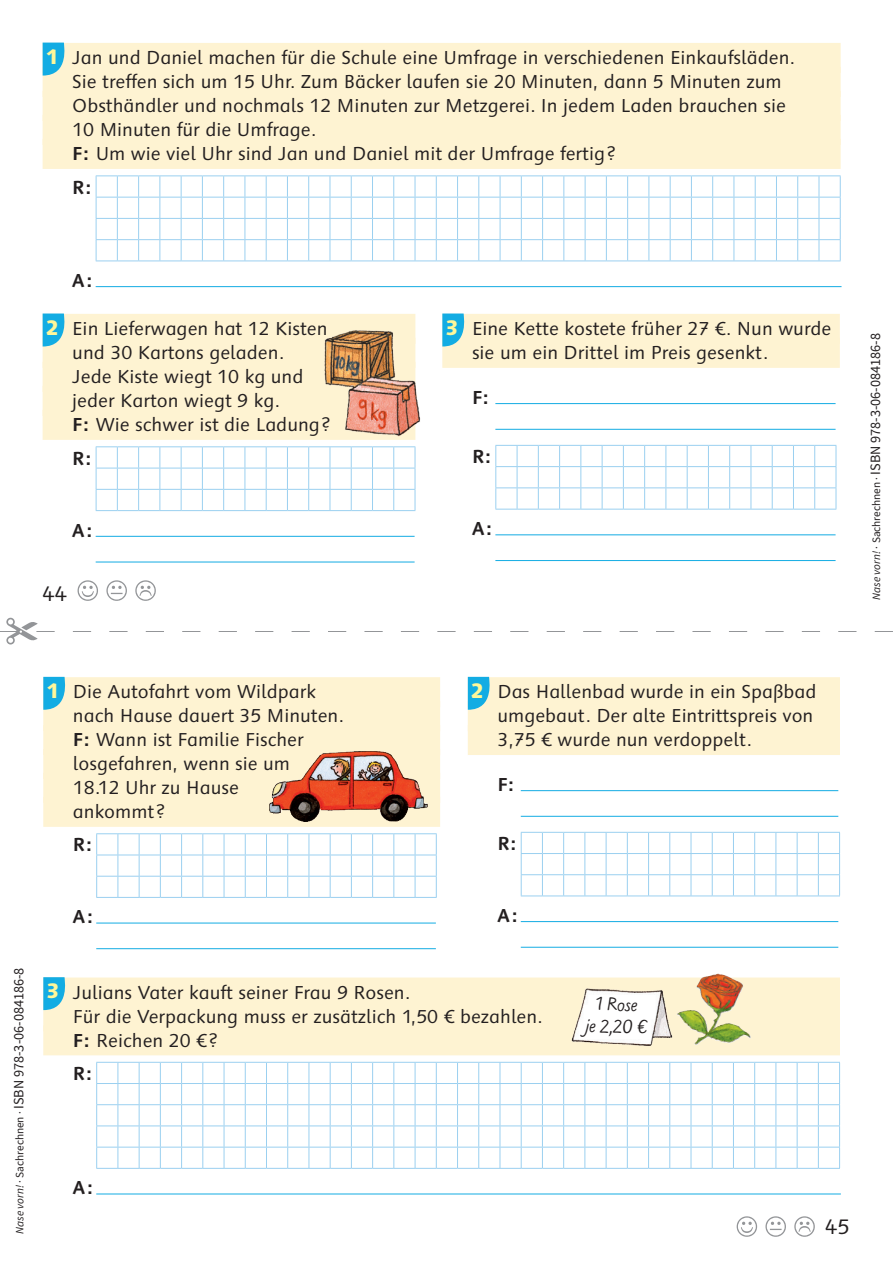
<style>
.page{position:relative;width:893px;height:1263px;background:#fff}
.page>*{position:absolute;margin:0;border:0;box-sizing:border-box;transform-origin:0 0}
.t1{font:21px "Syntax Schul CV Heavy";color:#fff79a}
.t2{font:21px "Syntax Schul CV";color:#231f20}
.t3{font:18.75px/24px "Syntax Schul CV";color:#231f20}
.t4{font:700 18.75px "Syntax Schul CV";color:#231f20}
.t5{font:18.75px/22.4px "Corsetta CV";color:#231f20;text-align:center}
.t6{font:14.25px "CV Source Sans";color:#231f20}
.s1{font-weight:700}
.s2{font-style:italic;font-size:11.25px}
.s3{font-size:11.25px}
</style>
<div class="page">
<svg style="left:78px;top:580px;width:78px;height:21px"></svg>
<div style="left:43px;top:43px;width:798px;height:30px;background:#fef3d2"></div>
<div style="left:43px;top:67px;width:798px;height:30px;background:#fef3d2"></div>
<div style="left:43px;top:91px;width:798px;height:30px;background:#fef3d2"></div>
<div style="left:43px;top:115px;width:798px;height:30px;background:#fef3d2"></div>
<div style="left:43px;top:139px;width:798px;height:30px;background:#fef3d2"></div>
<svg style="left:96px;top:175px;width:745px;height:87px"></svg>
<hr style="left:96px;top:286px;width:745px;height:1px;background:#13ace3">
<svg style="left:43px;top:43px;width:22px;height:33px"></svg>
<div style="left:43px;top:314px;width:372px;height:30px;background:#fef3d2"></div>
<div style="left:43px;top:338px;width:372px;height:30px;background:#fef3d2"></div>
<div style="left:43px;top:362px;width:372px;height:30px;background:#fef3d2"></div>
<div style="left:43px;top:386px;width:372px;height:30px;background:#fef3d2"></div>
<div style="left:43px;top:410px;width:372px;height:30px;background:#fef3d2"></div>
<svg style="left:95px;top:446px;width:321px;height:65px"></svg>
<hr style="left:96px;top:536px;width:319px;height:1px;background:#13ace3">
<hr style="left:96px;top:562px;width:319px;height:1px;background:#13ace3">
<svg style="left:43px;top:313px;width:22px;height:34px"></svg>
<div style="left:442px;top:314px;width:398px;height:30px;background:#fef3d2"></div>
<div style="left:442px;top:338px;width:398px;height:30px;background:#fef3d2"></div>
<hr style="left:495px;top:403px;width:341px;height:1px;background:#13ace3">
<hr style="left:495px;top:429px;width:341px;height:1px;background:#13ace3">
<svg style="left:495px;top:445px;width:342px;height:65px"></svg>
<hr style="left:495px;top:534px;width:341px;height:1px;background:#13ace3">
<hr style="left:495px;top:560px;width:341px;height:1px;background:#13ace3">
<svg style="left:442px;top:313px;width:23px;height:34px"></svg>
<img style="left:324px;top:321px;width:97px;height:119px">
<div style="left:43px;top:977px;width:797px;height:30px;background:#fef3d2"></div>
<div style="left:43px;top:1001px;width:797px;height:30px;background:#fef3d2"></div>
<div style="left:43px;top:1025px;width:797px;height:30px;background:#fef3d2"></div>
<svg style="left:96px;top:1062px;width:744px;height:175px"></svg>
<hr style="left:96px;top:1193px;width:745px;height:1px;background:#13ace3">
<svg style="left:43px;top:977px;width:28px;height:33px"></svg>
<div style="left:43px;top:677px;width:397px;height:30px;background:#fef3d2"></div>
<div style="left:43px;top:701px;width:397px;height:30px;background:#fef3d2"></div>
<div style="left:43px;top:725px;width:397px;height:30px;background:#fef3d2"></div>
<div style="left:43px;top:749px;width:397px;height:30px;background:#fef3d2"></div>
<div style="left:43px;top:773px;width:397px;height:30px;background:#fef3d2"></div>
<div style="left:43px;top:797px;width:397px;height:30px;background:#fef3d2"></div>
<svg style="left:96px;top:833px;width:341px;height:65px"></svg>
<hr style="left:96px;top:923px;width:340px;height:1px;background:#13ace3">
<hr style="left:96px;top:948px;width:340px;height:1px;background:#13ace3">
<svg style="left:43px;top:677px;width:23px;height:33px"></svg>
<div style="left:468px;top:677px;width:372px;height:30px;background:#fef3d2"></div>
<div style="left:468px;top:701px;width:372px;height:30px;background:#fef3d2"></div>
<div style="left:468px;top:725px;width:372px;height:30px;background:#fef3d2"></div>
<hr style="left:521px;top:790px;width:317px;height:1px;background:#13ace3">
<hr style="left:521px;top:816px;width:317px;height:1px;background:#13ace3">
<svg style="left:520px;top:832px;width:320px;height:64px"></svg>
<hr style="left:521px;top:921px;width:317px;height:1px;background:#13ace3">
<hr style="left:521px;top:947px;width:317px;height:1px;background:#13ace3">
<svg style="left:468px;top:677px;width:22px;height:33px"></svg>
<img style="left:269px;top:751px;width:159px;height:71px">
<img style="left:677px;top:973px;width:75px;height:72px">
<img style="left:571px;top:988px;width:102px;height:58px">
<svg style="left:0;top:618px;width:893px;height:26px"></svg>
<p class="t1" style="left:45px;top:43px;width:15px">1</p>
<p class="t3" style="left:72px;top:46px;width:724px">Jan und Daniel machen für die Schule eine Umfrage in verschiedenen Einkaufsläden.<br>Sie treffen sich um 15 Uhr. Zum Bäcker laufen sie 20 Minuten, dann 5 Minuten zum Obsthändler und nochmals 12 Minuten zur Metzgerei. In jedem Laden brauchen sie 10 Minuten für die Umfrage.<br><span class="s1">F:</span> Um wie viel Uhr sind Jan und Daniel mit der Umfrage fertig?</p>
<p class="t4" style="left:72px;top:175px;width:20px">R:</p>
<p class="t4" style="left:72px;top:269px;width:21px">A:</p>
<p class="t1" style="left:45px;top:314px;width:15px">2</p>
<p class="t3" style="left:472px;top:317px;width:361px">Eine Kette kostete früher 27 €. Nun wurde sie um ein Drittel im Preis gesenkt.</p>
<p class="t4" style="left:472px;top:386px;width:18px">F:</p>
<p class="t1" style="left:445px;top:314px;width:15px">3</p>
<p class="t3" style="left:72px;top:317px;width:260px">Ein Lieferwagen hat 12 Kisten und 30 Kartons geladen.<br>Jede Kiste wiegt 10 kg und jeder Karton wiegt 9 kg.<br><span class="s1">F:</span> Wie schwer ist die Ladung?</p>
<p class="t4" style="left:72px;top:446px;width:20px">R:</p>
<p class="t4" style="left:472px;top:445px;width:20px">R:</p>
<p class="t4" style="left:72px;top:518px;width:21px">A:</p>
<p class="t2" style="left:43px;top:581px;width:26px">44</p>
<p class="t4" style="left:472px;top:517px;width:21px">A:</p>
<p class="t6" style="left:866px;top:600px;width:268px;rotate:-90deg"><span class="s2">Nase vorn!</span> <span class="s3">· Sachrechnen ·</span> ISBN 978-3-06-084186-8</p>
<p class="t6" style="left:10px;top:1234px;width:268px;rotate:-90deg"><span class="s2">Nase vorn!</span> <span class="s3">· Sachrechnen ·</span> ISBN 978-3-06-084186-8</p>
<p class="t1" style="left:46px;top:677px;width:15px">1</p>
<p class="t3" style="left:497px;top:680px;width:320px">Das Hallenbad wurde in ein Spaßbad umgebaut. Der alte Eintrittspreis von<br>3,75 € wurde nun verdoppelt.</p>
<p class="t4" style="left:497px;top:773px;width:18px">F:</p>
<p class="t1" style="left:471px;top:677px;width:15px">2</p>
<p class="t3" style="left:73px;top:680px;width:272px">Die Autofahrt vom Wildpark nach Hause dauert 35 Minuten.<br><span class="s1">F:</span> Wann ist Familie Fischer losgefahren, wenn sie um<br>18.12 Uhr zu Hause<br>ankommt?</p>
<p class="t4" style="left:73px;top:833px;width:20px">R:</p>
<p class="t4" style="left:497px;top:832px;width:20px">R:</p>
<p class="t4" style="left:73px;top:905px;width:21px">A:</p>
<p class="t4" style="left:497px;top:904px;width:21px">A:</p>
<p class="t1" style="left:46px;top:977px;width:15px">3</p>
<p class="t3" style="left:73px;top:980px;width:471px">Julians Vater kauft seiner Frau 9 Rosen.<br>Für die Verpackung muss er zusätzlich 1,50 € bezahlen.<br><span class="s1">F:</span> Reichen 20 €?</p>
<p class="t4" style="left:73px;top:1062px;width:20px">R:</p>
<p class="t5" style="left:586px;top:993px;width:64px;rotate:1deg">1 Rose<br>je 2,20 €</p>
<p class="t4" style="left:73px;top:1176px;width:21px">A:</p>
<p class="t2" style="left:825px;top:1214px;width:26px">45</p>
</div>
